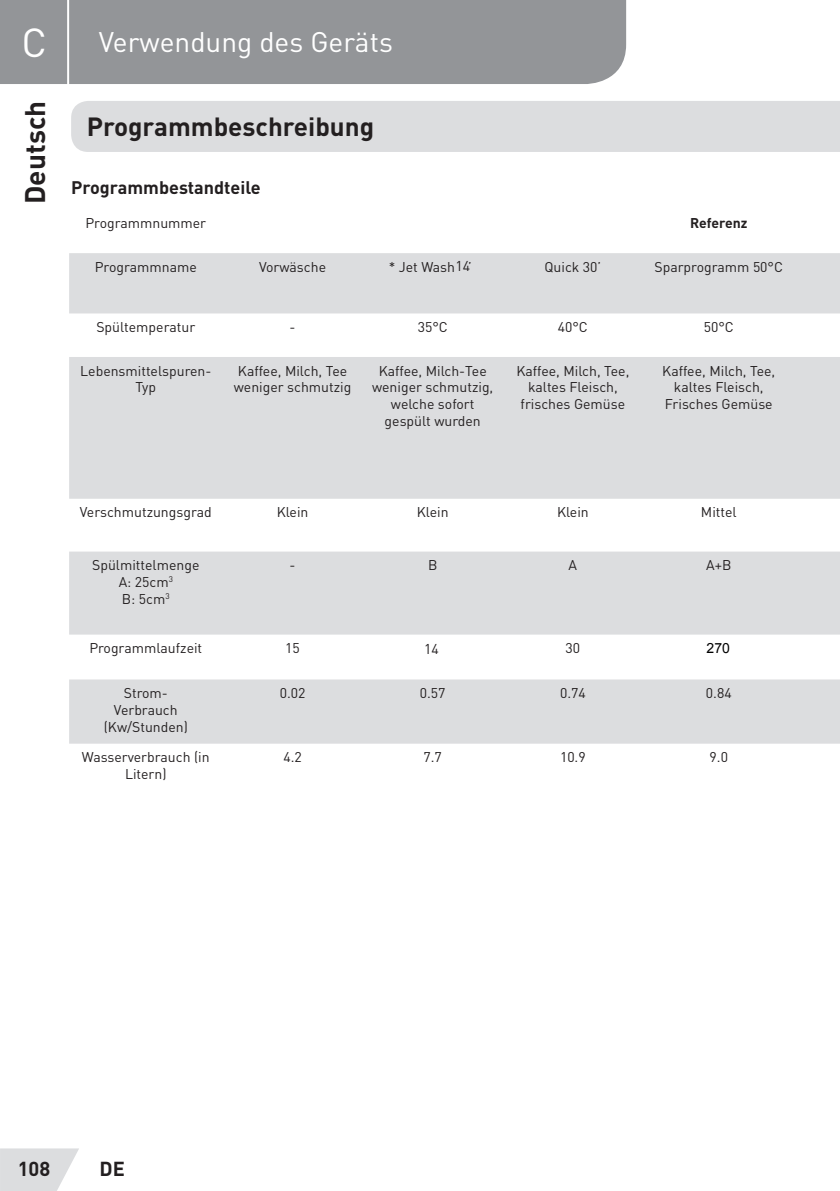
<style>
.page{position:relative;width:840px;height:1191px;background:#fff}
.page>*{position:absolute;margin:0;border:0;box-sizing:border-box;transform-origin:0 0}
.t1{font:40px "DIN Pro";color:#fff}
.t2{font:28px "DIN Pro";color:#fff}
.t3{font:700 28px "DIN Pro";color:#231f20}
.t4{font:700 26px "DIN Pro";color:#231f20}
.t5{font:700 20px "DIN Pro";color:#231f20}
.t6{font:700 18px "DIN Pro";color:#231f20}
.t7{font:14px/16.8px "DIN Pro";color:#231f20;text-align:center}
.t8{font:700 14px "DIN Pro";color:#231f20}
.t9{font:14px "Arial";color:#000}
.t10{font:14px "DIN";color:#231f20}
.s1{font-family:"DIN"}
</style>
<div class="page">
<svg style="left:0;top:1148px;width:79px;height:43px"></svg>
<div style="left:0;top:0;width:625px;height:84px;background:#939598"></div>
<hr style="left:67px;top:0;width:2px;height:94px;background:#fff">
<div style="left:71px;top:101px;width:768px;height:51px;background:#dcdddf"></div>
<svg style="left:69px;top:253px;width:770px;height:381px;fill:#dcdddf"></svg>
<div style="left:69px;top:679px;width:770px;height:64px;background:#dcdddf"></div>
<h1 class="t1" style="left:21px;top:15px;width:27px">C</h1>
<h2 class="t3" style="left:16px;top:204px;width:105px;rotate:-90deg">Deutsch</h2>
<h2 class="t2" style="left:99px;top:23px;width:295px">Verwendung des Geräts</h2>
<h3 class="t4" style="left:87px;top:109px;width:289px">Programmbeschreibung</h3>
<p class="t6" style="left:71px;top:175px;width:191px">Programmbestandteile</p>
<p class="t7" style="left:85px;top:214px;width:122px">Programmnummer</p>
<p class="t8" style="left:689px;top:214px;width:59px">Referenz</p>
<p class="t7" style="left:95px;top:258px;width:103px">Programmname</p>
<p class="t7" style="left:259px;top:258px;width:68px">Vorwäsche</p>
<p class="t7" style="left:388px;top:258px;width:85px">* Jet Wash<span class="s1">14</span>’</p>
<p class="t7" style="left:544px;top:258px;width:58px">Quick 30’</p>
<p class="t7" style="left:654px;top:258px;width:130px">Sparprogramm 50°C</p>
<p class="t7" style="left:96px;top:318px;width:100px">Spültemperatur</p>
<p class="t7" style="left:289px;top:318px;width:7px">-</p>
<p class="t7" style="left:417px;top:318px;width:32px">35°C</p>
<p class="t7" style="left:557px;top:318px;width:32px">40°C</p>
<p class="t7" style="left:703px;top:318px;width:32px">50°C</p>
<p class="t7" style="left:80px;top:362px;width:133px">Lebensmittelspuren-<br>Typ</p>
<p class="t7" style="left:234px;top:362px;width:119px;text-align:left">Kaffee, Milch, Tee weniger schmutzig</p>
<p class="t7" style="left:372px;top:362px;width:123px">Kaffee, Milch-Tee weniger schmutzig, welche sofort gespült wurden</p>
<p class="t7" style="left:516px;top:362px;width:114px">Kaffee, Milch, Tee, kaltes Fleisch, frisches Gemüse</p>
<p class="t7" style="left:662px;top:362px;width:114px">Kaffee, Milch, Tee, kaltes Fleisch,<br>Frisches Gemüse</p>
<p class="t7" style="left:80px;top:503px;width:133px">Verschmutzungsgrad</p>
<p class="t7" style="left:276px;top:503px;width:33px">Klein</p>
<p class="t7" style="left:416px;top:503px;width:33px">Klein</p>
<p class="t7" style="left:556px;top:503px;width:33px">Klein</p>
<p class="t7" style="left:700px;top:503px;width:37px">Mittel</p>
<p class="t7" style="left:92px;top:556px;width:109px">Spülmittelmenge<br>A: 25cm<sup>3<br></sup>B: 5cm<sup>3</sup></p>
<p class="t7" style="left:289px;top:556px;width:7px">-</p>
<p class="t7" style="left:428px;top:556px;width:11px">B</p>
<p class="t7" style="left:568px;top:556px;width:10px">A</p>
<p class="t7" style="left:705px;top:556px;width:27px">A+B</p>
<p class="t9" style="left:706px;top:639px;width:25px">270</p>
<p class="t7" style="left:89px;top:639px;width:114px">Programmlaufzeit</p>
<p class="t7" style="left:285px;top:639px;width:16px">15</p>
<p class="t7" style="left:565px;top:639px;width:16px">30</p>
<p class="t7" style="left:104px;top:684px;width:86px">Strom-<br>Verbrauch (Kw/Stunden)</p>
<p class="t7" style="left:279px;top:684px;width:27px">0.02</p>
<p class="t7" style="left:419px;top:684px;width:27px">0.57</p>
<p class="t7" style="left:559px;top:684px;width:27px">0.74</p>
<p class="t7" style="left:705px;top:684px;width:27px">0.84</p>
<p class="t7" style="left:82px;top:748px;width:129px">Wasserverbrauch (in<br>Litern)</p>
<p class="t7" style="left:283px;top:748px;width:20px">4.2</p>
<p class="t7" style="left:423px;top:748px;width:20px">7.7</p>
<p class="t7" style="left:559px;top:748px;width:27px">10.9</p>
<p class="t7" style="left:709px;top:748px;width:20px">9.0</p>
<p class="t10" style="left:424px;top:640px;width:16px">14</p>
<h3 class="t5" style="left:18px;top:1155px;width:34px">108</h3>
<h3 class="t5" style="left:99px;top:1155px;width:27px">DE</h3>
</div>
